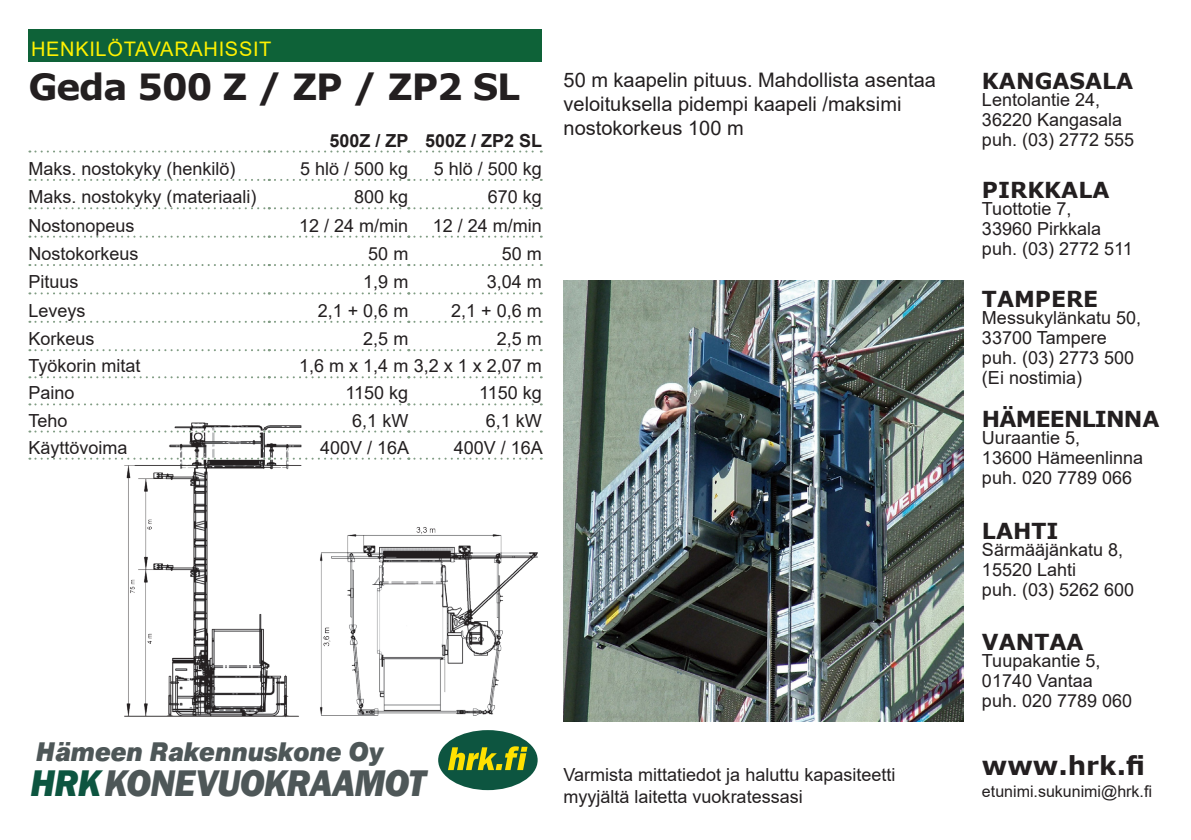
<style>
.page{position:relative;width:1191px;height:840px;background:#fff}
.page>*{position:absolute;margin:0;border:0;box-sizing:border-box;transform-origin:0 0}
.t1{font:italic 800 38.2px "Franklin Gothic";letter-spacing:-.02em;color:#4e5758;scale:.95 1}
.t2{font:700 36px "Verdana";letter-spacing:-.03em;color:#231f20}
.t3{font:italic 900 26.6px "Pragmatica";letter-spacing:-.005em;color:#4e5758;scale:.92 1}
.HRK_Paikkakunta{font:700 26px "Verdana";color:#231f20}
.HRK_Paikkakunta-2{font:700 22px "Verdana";color:#231f20}
.HRK_Paikkakunta-3{font:700 22px "Verdana";letter-spacing:-.04em;color:#231f20}
.t4{font:20px/24px "Arial";color:#231f20}
.HRK_TuoteTyyppiHead{font:20px "Arial";letter-spacing:.035em;color:#fff101}
.HRK_Table_Data_5mm{font:18px "Arial";color:#231f20}
.HRK_Yhteystiedot{font:18px "Arial";color:#231f20}
.t5{font:700 18px "Arial";color:#231f20}
.HRK_Yhteystiedot-2{font:16px "Arial";color:#231f20}
.s1{color:#0d5540}
</style>
<div class="page">
<div style="left:438px;top:729px;width:99px;height:60px;background:#0d5540;border-radius:50%"></div>
<svg style="left:448px;top:746px;width:79px;height:23px"></svg>
<img style="left:563px;top:281px;width:400px;height:440px">
<img style="left:122px;top:422px;width:184px;height:296px">
<img style="left:320px;top:527px;width:218px;height:187px">
<div style="left:28px;top:29px;width:513px;height:33px;background:#0e6238"></div>
<svg style="left:29px;top:150px;width:513px;height:2px"></svg>
<svg style="left:29px;top:179px;width:513px;height:2px"></svg>
<svg style="left:29px;top:207px;width:513px;height:2px"></svg>
<svg style="left:29px;top:235px;width:513px;height:2px"></svg>
<svg style="left:29px;top:264px;width:513px;height:2px"></svg>
<svg style="left:29px;top:292px;width:513px;height:2px"></svg>
<svg style="left:29px;top:320px;width:513px;height:2px"></svg>
<svg style="left:29px;top:349px;width:513px;height:2px"></svg>
<svg style="left:29px;top:376px;width:513px;height:2px"></svg>
<svg style="left:29px;top:403px;width:513px;height:2px"></svg>
<svg style="left:29px;top:430px;width:513px;height:2px"></svg>
<svg style="left:29px;top:457px;width:513px;height:2px"></svg>
<p class="HRK_TuoteTyyppiHead" style="left:31px;top:35px;width:242px">HENKILÖTAVARAHISSIT</p>
<p class="t2" style="left:28px;top:61px;width:493px">Geda 500 Z / ZP / ZP2 SL</p>
<p class="t4" style="left:563px;top:67px;width:374px">50 m kaapelin pituus. Mahdollista asentaa veloituksella pidempi kaapeli /maksimi</p>
<p class="t4" style="left:563px;top:115px;width:182px">nostokorkeus 100 m</p>
<p class="t5" style="left:329px;top:127px;width:81px">500Z / ZP</p>
<p class="t5" style="left:425px;top:127px;width:119px">500Z / ZP2 SL</p>
<p class="HRK_Table_Data_5mm" style="left:28px;top:156px;width:209px">Maks. nostokyky (henkilö)</p>
<p class="HRK_Table_Data_5mm" style="left:300px;top:156px;width:110px">5 hlö / 500 kg</p>
<p class="HRK_Table_Data_5mm" style="left:434px;top:156px;width:110px">5 hlö / 500 kg</p>
<p class="HRK_Table_Data_5mm" style="left:28px;top:184px;width:230px">Maks. nostokyky (materiaali)</p>
<p class="HRK_Table_Data_5mm" style="left:354px;top:184px;width:56px">800 kg</p>
<p class="HRK_Table_Data_5mm" style="left:488px;top:184px;width:56px">670 kg</p>
<p class="HRK_Table_Data_5mm" style="left:28px;top:213px;width:108px">Nostonopeus</p>
<p class="HRK_Table_Data_5mm" style="left:299px;top:213px;width:111px">12 / 24 m/min</p>
<p class="HRK_Table_Data_5mm" style="left:433px;top:213px;width:111px">12 / 24 m/min</p>
<p class="HRK_Table_Data_5mm" style="left:28px;top:241px;width:112px">Nostokorkeus</p>
<p class="HRK_Table_Data_5mm" style="left:368px;top:241px;width:42px">50 m</p>
<p class="HRK_Table_Data_5mm" style="left:502px;top:241px;width:42px">50 m</p>
<p class="HRK_Table_Data_5mm" style="left:28px;top:269px;width:52px">Pituus</p>
<p class="HRK_Table_Data_5mm" style="left:363px;top:269px;width:47px">1,9 m</p>
<p class="HRK_Table_Data_5mm" style="left:487px;top:269px;width:57px">3,04 m</p>
<p class="HRK_Table_Data_5mm" style="left:28px;top:298px;width:59px">Leveys</p>
<p class="HRK_Table_Data_5mm" style="left:318px;top:298px;width:92px">2,1 + 0,6 m</p>
<p class="HRK_Table_Data_5mm" style="left:451px;top:298px;width:92px">2,1 + 0,6 m</p>
<p class="HRK_Table_Data_5mm" style="left:28px;top:326px;width:68px">Korkeus</p>
<p class="HRK_Table_Data_5mm" style="left:363px;top:326px;width:47px">2,5 m</p>
<p class="HRK_Table_Data_5mm" style="left:497px;top:326px;width:47px">2,5 m</p>
<p class="HRK_Table_Data_5mm" style="left:28px;top:353px;width:114px">Työkorin mitat</p>
<p class="HRK_Table_Data_5mm" style="left:299px;top:353px;width:244px">1,6 m x 1,4 m 3,2 x 1 x 2,07 m</p>
<p class="HRK_Table_Data_5mm" style="left:28px;top:380px;width:48px">Paino</p>
<p class="HRK_Table_Data_5mm" style="left:345px;top:380px;width:64px">1150 kg</p>
<p class="HRK_Table_Data_5mm" style="left:479px;top:380px;width:64px">1150 kg</p>
<p class="HRK_Table_Data_5mm" style="left:28px;top:407px;width:41px">Teho</p>
<p class="HRK_Table_Data_5mm" style="left:352px;top:407px;width:58px">6,1 kW</p>
<p class="HRK_Table_Data_5mm" style="left:486px;top:407px;width:58px">6,1 kW</p>
<p class="HRK_Table_Data_5mm" style="left:28px;top:434px;width:101px">Käyttövoima</p>
<p class="HRK_Table_Data_5mm" style="left:320px;top:434px;width:91px">400V / 16A</p>
<p class="HRK_Table_Data_5mm" style="left:454px;top:434px;width:91px">400V / 16A</p>
<p class="t3" style="left:36px;top:734px;width:379px">Hämeen Rakennuskone Oy</p>
<p class="t1" style="left:31px;top:757px;width:417px"><span class="s1">HRK</span>KONEVUOKRAAMOT</p>
<p class="HRK_Table_Data_5mm" style="left:563px;top:761px;width:333px">Varmista mittatiedot ja haluttu kapasiteetti</p>
<p class="HRK_Table_Data_5mm" style="left:563px;top:783px;width:241px">myyjältä laitetta vuokratessasi</p>
<p class="HRK_Paikkakunta-2" style="left:982px;top:65px;width:153px">KANGASALA</p>
<p class="HRK_Yhteystiedot" style="left:982px;top:87px;width:120px">Lentolantie 24,</p>
<p class="HRK_Yhteystiedot" style="left:982px;top:107px;width:142px">36220 Kangasala</p>
<p class="HRK_Yhteystiedot" style="left:982px;top:127px;width:154px">puh. (03) 2772 555</p>
<p class="HRK_Paikkakunta-2" style="left:982px;top:174px;width:129px">PIRKKALA</p>
<p class="HRK_Yhteystiedot" style="left:982px;top:196px;width:91px">Tuottotie 7,</p>
<p class="HRK_Yhteystiedot" style="left:982px;top:216px;width:121px">33960 Pirkkala</p>
<p class="HRK_Yhteystiedot" style="left:982px;top:236px;width:152px">puh. (03) 2772 511</p>
<p class="HRK_Paikkakunta-2" style="left:982px;top:283px;width:118px">TAMPERE</p>
<p class="HRK_Yhteystiedot" style="left:982px;top:305px;width:161px">Messukylänkatu 50,</p>
<p class="HRK_Yhteystiedot" style="left:982px;top:325px;width:126px">33700 Tampere</p>
<p class="HRK_Yhteystiedot" style="left:982px;top:345px;width:154px">puh. (03) 2773 500</p>
<p class="HRK_Yhteystiedot" style="left:982px;top:365px;width:102px">(Ei nostimia)</p>
<p class="HRK_Paikkakunta-3" style="left:982px;top:403px;width:179px">HÄMEENLINNA</p>
<p class="HRK_Yhteystiedot" style="left:982px;top:424px;width:100px">Uuraantie 5,</p>
<p class="HRK_Yhteystiedot" style="left:982px;top:444px;width:163px">13600 Hämeenlinna</p>
<p class="HRK_Yhteystiedot" style="left:982px;top:464px;width:152px">puh. 020 7789 066</p>
<p class="HRK_Paikkakunta-2" style="left:982px;top:515px;width:78px">LAHTI</p>
<p class="HRK_Yhteystiedot" style="left:982px;top:536px;width:143px">Särmääjänkatu 8,</p>
<p class="HRK_Yhteystiedot" style="left:982px;top:556px;width:96px">15520 Lahti</p>
<p class="HRK_Yhteystiedot" style="left:982px;top:576px;width:154px">puh. (03) 5262 600</p>
<p class="HRK_Paikkakunta-2" style="left:982px;top:626px;width:103px">VANTAA</p>
<p class="HRK_Yhteystiedot" style="left:982px;top:647px;width:120px">Tuupakantie 5,</p>
<p class="HRK_Yhteystiedot" style="left:982px;top:667px;width:112px">01740 Vantaa</p>
<p class="HRK_Yhteystiedot" style="left:982px;top:687px;width:152px">puh. 020 7789 060</p>
<p class="HRK_Paikkakunta" style="left:982px;top:747px;width:164px">www.hrk.fi</p>
<p class="HRK_Yhteystiedot-2" style="left:982px;top:779px;width:172px">etunimi.sukunimi@hrk.fi</p>
</div>
